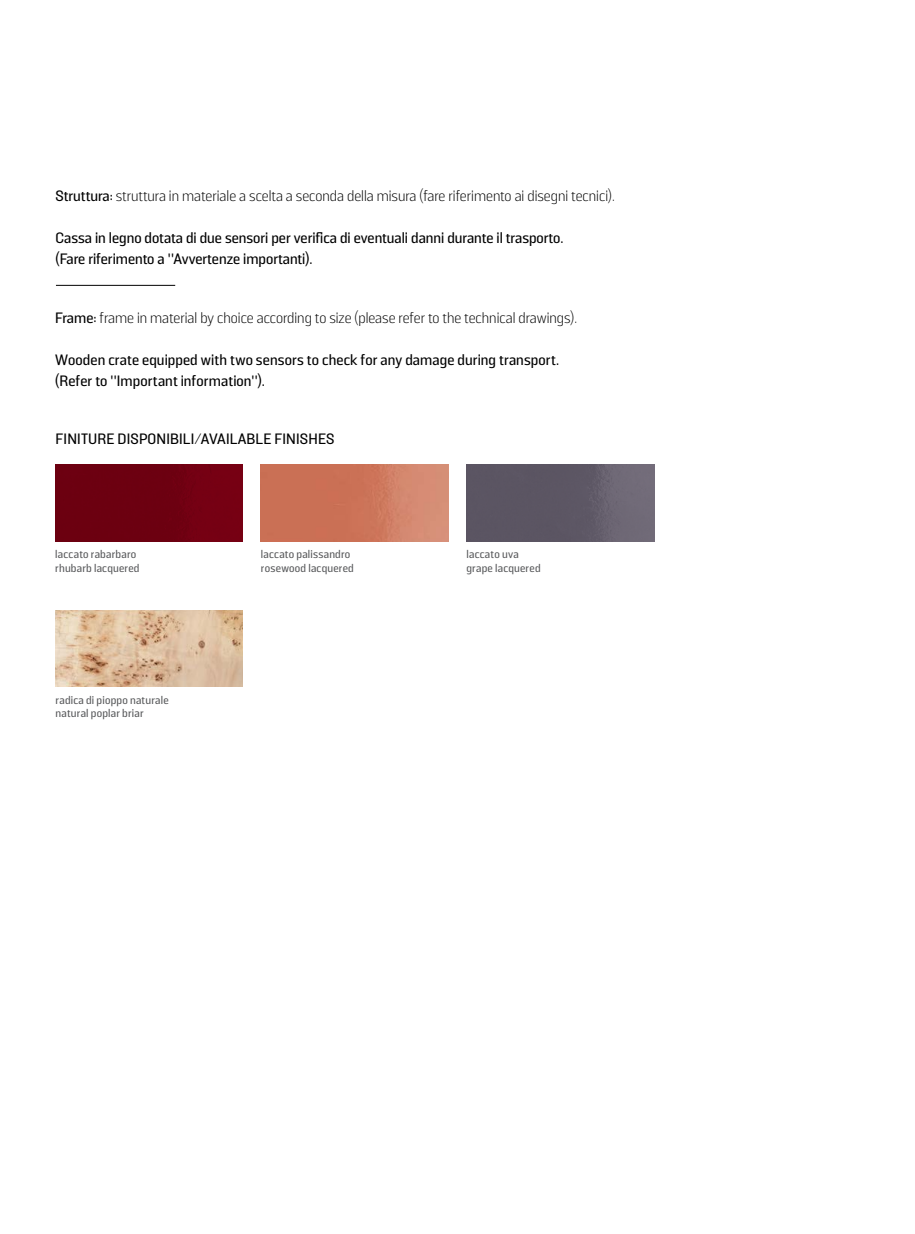
<style>
.page{position:relative;width:915px;height:1234px;background:#fff}
.page>*{position:absolute;margin:0;border:0;box-sizing:border-box;transform-origin:0 0}
.t1{font:500 15px/21px "Solido";color:#000}
.t2{font:300 15px "Solido";color:#000}
.t3{font:500 11.25px/13.5px "Solido";letter-spacing:.02em;color:#58595b}
.s1{font-weight:500}
</style>
<div class="page">
<hr style="left:56px;top:285px;width:119px;height:1px;background:#000">
<img style="left:55px;top:610px;width:188px;height:76px">
<img style="left:466px;top:465px;width:187px;height:76px">
<img style="left:261px;top:465px;width:187px;height:76px">
<img style="left:55px;top:465px;width:188px;height:76px">
<p class="t2" style="left:55px;top:187px;width:560px"><span class="s1">Struttura:</span> struttura in materiale a scelta a seconda della misura (fare riferimento ai disegni tecnici).</p>
<p class="t1" style="left:55px;top:228px;width:509px">Cassa in legno dotata di due sensori per verifica di eventuali danni durante il trasporto. (Fare riferimento a "Avvertenze importanti).</p>
<p class="t2" style="left:55px;top:308px;width:523px"><span class="s1">Frame:</span> frame in material by choice according to size (please refer to the technical drawings).</p>
<p class="t1" style="left:55px;top:349px;width:505px">Wooden crate equipped with two sensors to check for any damage during transport. (Refer to "Important information").</p>
<p class="t1" style="left:56px;top:428px;width:280px">FINITURE DISPONIBILI/AVAILABLE FINISHES</p>
<p class="t3" style="left:55px;top:548px;width:86px">laccato rabarbaro rhubarb lacquered</p>
<p class="t3" style="left:261px;top:548px;width:94px">laccato palissandro rosewood lacquered</p>
<p class="t3" style="left:55px;top:693px;width:115px">radica di pioppo naturale natural poplar briar</p>
<p class="t3" style="left:466px;top:548px;width:76px">laccato uva grape lacquered</p>
</div>
